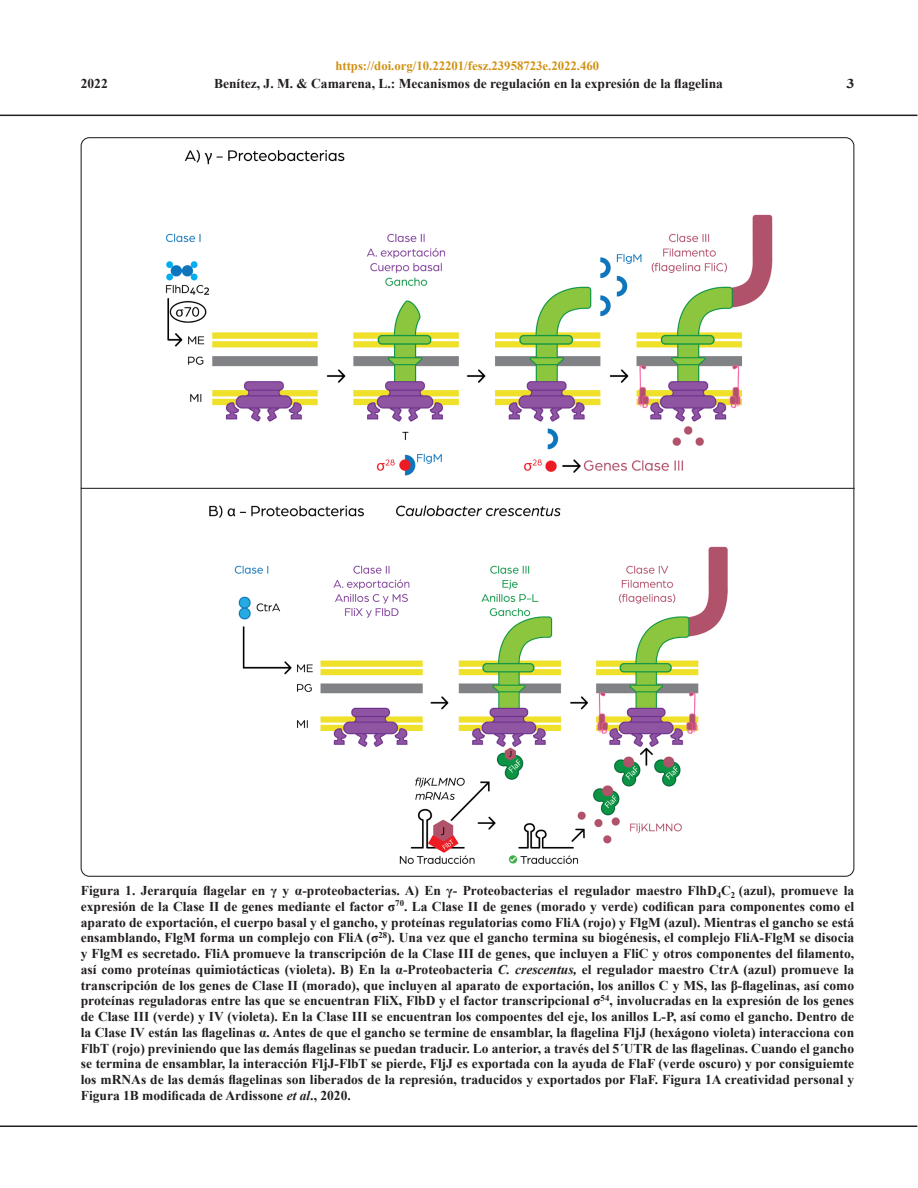
<style>
.page{position:relative;width:918px;height:1188px;background:#fff}
.page>*{position:absolute;margin:0;border:0;box-sizing:border-box;transform-origin:0 0}
.tit_figura_español{font:700 13.5px/15.8px "Times New Roman";color:#231f20;text-align:justify}
.tit_figura_español-2{font:700 13.5px "Times New Roman";color:#231f20;scale:1.2 1}
.t1{font:700 12.75px "Times New Roman";color:#d09114}
.s1{font-style:italic}
</style>
<div class="page">
<hr style="left:0;top:115px;width:917px;height:1px;background:#231f20">
<hr style="left:0;top:1125px;width:917px;height:2px;background:#231f20">
<img style="left:165px;top:149px;width:608px;height:327px">
<img style="left:209px;top:505px;width:519px;height:359px">
<hr style="left:81px;top:488px;width:774px;height:1px;background:#231f20">
<p class="t1" style="left:335px;top:57px;width:265px">https://doi.org/10.22201/fesz.23958723e.2022.460</p>
<p class="tit_figura_español" style="left:81px;top:76px;width:28px">2022</p>
<p class="tit_figura_español" style="left:214px;top:76px;width:510px">Benítez, J. M. &amp; Camarena, L.: Mecanismos de regulación en la expresión de la flagelina</p>
<p class="tit_figura_español-2" style="left:847px;top:75px;width:8px">3</p>
<p class="tit_figura_español" style="left:81px;top:883px;width:775px">Figura 1. Jerarquía flagelar en γ y α-proteobacterias. A) En γ- Proteobacterias el regulador maestro FlhD<sub>4</sub>C<sub>2</sub> (azul), promueve la expresión de la Clase II de genes mediante el factor σ<sup>70</sup>. La Clase II de genes (morado y verde) codifican para componentes como el aparato de exportación, el cuerpo basal y el gancho, y proteínas regulatorias como FliA (rojo) y FlgM (azul). Mientras el gancho se está ensamblando, FlgM forma un complejo con FliA (σ<sup>28</sup>). Una vez que el gancho termina su biogénesis, el complejo FliA-FlgM se disocia y FlgM es secretado. FliA promueve la transcripción de la Clase III de genes, que incluyen a FliC y otros componentes del filamento, así como proteínas quimiotácticas (violeta). B) En la α-Proteobacteria <span class="s1">C. crescentus,</span> el regulador maestro CtrA (azul) promueve la transcripción de los genes de Clase II (morado), que incluyen al aparato de exportación, los anillos C y MS, las β-flagelinas, así como proteínas reguladoras entre las que se encuentran FliX, FlbD y el factor transcripcional σ<sup>54</sup>, involucradas en la expresión de los genes de Clase III (verde) y IV (violeta). En la Clase III se encuentran los compoentes del eje, los anillos L-P, así como el gancho. Dentro de la Clase IV están las flagelinas α. Antes de que el gancho se termine de ensamblar, la flagelina FljJ (hexágono violeta) interacciona con FlbT (rojo) previniendo que las demás flagelinas se puedan traducir. Lo anterior, a través del 5´UTR de las flagelinas. Cuando el gancho se termina de ensamblar, la interacción FljJ-FlbT se pierde, FljJ es exportada con la ayuda de FlaF (verde oscuro) y por consiguiemte los mRNAs de las demás flagelinas son liberados de la represión, traducidos y exportados por FlaF. Figura 1A creatividad personal y Figura 1B modificada de Ardissone <span class="s1">et al</span>., 2020.</p>
</div>
